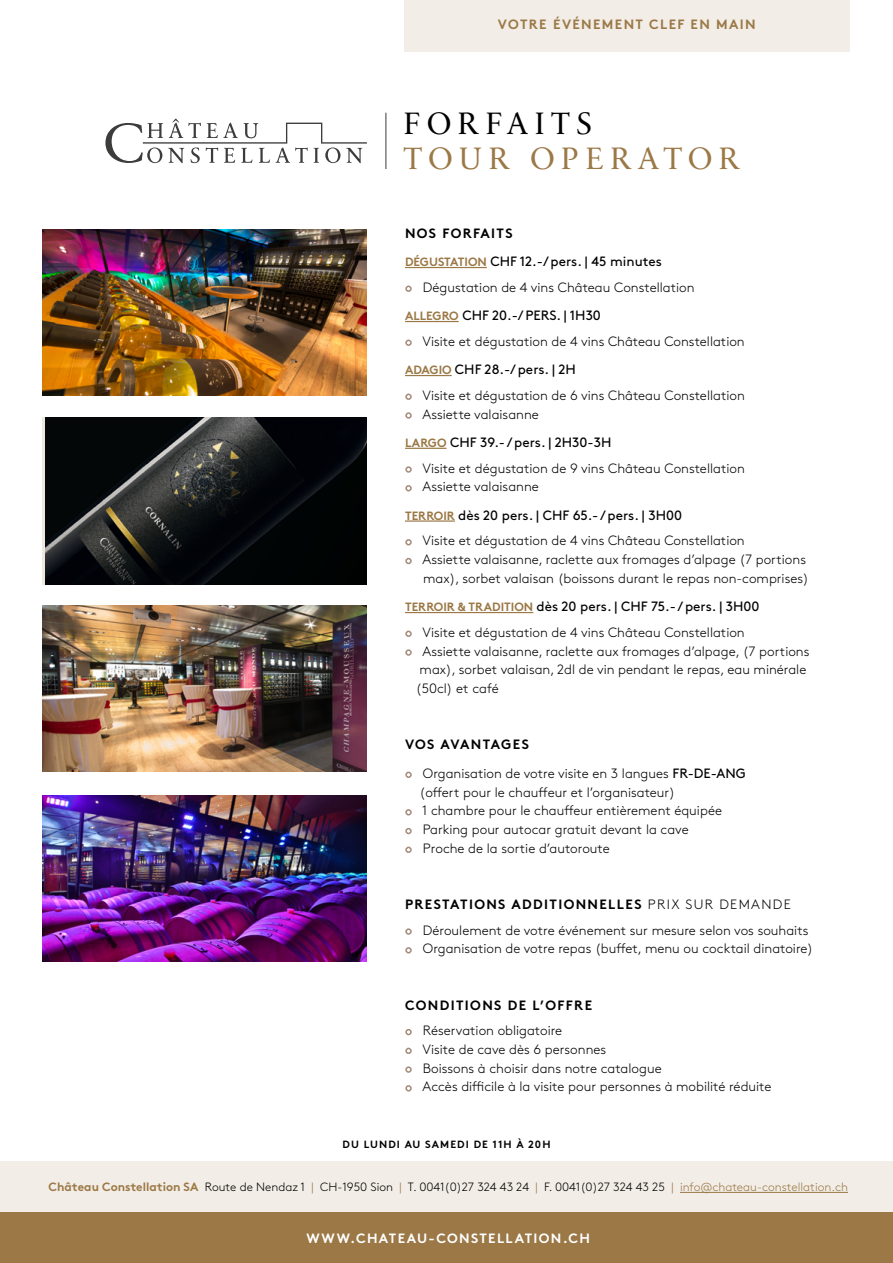
<style>
.page{position:relative;width:893px;height:1263px;background:#fff}
.page>*{position:absolute;margin:0;border:0;box-sizing:border-box;transform-origin:0 0}
.t1{font:31.5px "Sabon Next LT Display SC";letter-spacing:.2em;color:#9b7846}
.t2{font:31.5px "Sabon Next LT Display SC";letter-spacing:.2em;color:#000}
.t3{font:300 13.5px/18.8px "Brown";color:#000}
.t4{font:13.5px/28.5px "Brown";color:#000}
.t5{font:13.5px "Brown Bold Alt";letter-spacing:.1em;color:#000}
.t6{font:13.5px "Brown Bold Alt";letter-spacing:.1em;color:#fff}
.t7{font:13.5px "Brown Bold Alt";letter-spacing:.1em;color:#9b7846}
.t8{font:300 12px "Brown";color:#000}
.t9{font:10.5px "Brown Bold Alt";letter-spacing:.1em;color:#000}
.s1{font-family:"Brown Bold Alt";font-size:12px;color:#9b7846}
.s2{color:#a48a7a}
.s3{font-family:"Brown Bold Alt";font-weight:400;font-size:12px;color:#9b7846}
.s4{font-weight:400}
.s5{font-weight:300;color:#a48a7a}
.s6{font-weight:300}
.s7{font-family:"Brown";font-weight:300}
.s8{font-family:"Brown Bold Alt";font-weight:400;color:#9b7846}
.s9{color:#9b7846}
</style>
<div class="page">
<div style="left:404px;top:0;width:445px;height:51px;background:#f2ede6"></div>
<img style="left:43px;top:230px;width:324px;height:165px">
<img style="left:46px;top:417px;width:321px;height:168px">
<img style="left:43px;top:606px;width:324px;height:166px">
<img style="left:43px;top:795px;width:324px;height:166px">
<hr style="left:405px;top:267px;width:82px;height:1px;background:#9b7846">
<hr style="left:405px;top:321px;width:54px;height:1px;background:#9b7846">
<hr style="left:405px;top:375px;width:47px;height:1px;background:#9b7846">
<hr style="left:405px;top:448px;width:42px;height:1px;background:#9b7846">
<hr style="left:405px;top:520px;width:50px;height:2px;background:#9b7846">
<hr style="left:405px;top:612px;width:128px;height:1px;background:#9b7846">
<svg style="left:105px;top:119px;width:262px;height:44px"></svg>
<hr style="left:386px;top:113px;width:1px;height:56px;background:#3c3c3b">
<div style="left:0;top:1213px;width:893px;height:50px;background:#9b7846"></div>
<div style="left:0;top:1162px;width:893px;height:50px;background:#f2ede6"></div>
<hr style="left:680px;top:1192px;width:168px;height:1px;background:#9b7846">
<p class="t7" style="left:498px;top:13px;width:259px">VOTRE ÉVÉNEMENT CLEF EN MAIN</p>
<h1 class="t2" style="left:404px;top:106px;width:190px">FORFAITS</h1>
<h1 class="t1" style="left:404px;top:140px;width:338px">TOUR OPERATOR</h1>
<p class="t5" style="left:405px;top:222px;width:109px">NOS FORFAITS</p>
<p class="t4" style="left:405px;top:246px;width:258px"><span class="s1">DÉGUSTATION</span> CHF 12.-/ pers. | 45 minutes</p>
<p class="t3" style="left:405px;top:272px;width:291px;line-height:28.5px"><span class="s2">•</span> Dégustation de 4 vins Château Constellation<br><span class="s3">ALLEGRO</span> <span class="s4">CHF 20.-/ PERS. | 1H30</span></p>
<p class="t3" style="left:405px;top:326px;width:341px;line-height:28.5px"><span class="s2">•</span> Visite et dégustation de 4 vins Château Constellation<br><span class="s3">ADAGIO</span> <span class="s4">CHF 28.-/ pers. | 2H</span></p>
<p class="t3" style="left:405px;top:385px;width:341px"><span class="s2">•</span> Visite et dégustation de 6 vins Château Constellation</p>
<p class="t4" style="left:405px;top:398px;width:208px"><span class="s5">•</span> <span class="s6">Assiette valaisanne<br></span><span class="s1">LARGO</span> CHF 39.- / pers. | 2H30-3H</p>
<p class="t3" style="left:405px;top:458px;width:341px"><span class="s2">•</span> Visite et dégustation de 9 vins Château Constellation</p>
<p class="t4" style="left:405px;top:471px;width:279px"><span class="s5">•</span> <span class="s6">Assiette valaisanne<br></span><span class="s1">TERROIR</span> dès 20 pers. | CHF 65.- / pers. | 3H00</p>
<p class="t3" style="left:405px;top:530px;width:341px"><span class="s2">•</span> Visite et dégustation de 4 vins Château Constellation</p>
<p class="t3" style="left:405px;top:549px;width:405px;text-align:right"><span class="s2">•</span> Assiette valaisanne, raclette aux fromages d’alpage (7 portions max), sorbet valaisan (boissons durant le repas non-comprises)</p>
<p class="t4" style="left:405px;top:591px;width:356px"><span class="s1">TERROIR &amp; TRADITION</span> dès 20 pers. | CHF 75.- / pers. | 3H00</p>
<p class="t3" style="left:405px;top:622px;width:341px"><span class="s2">•</span> Visite et dégustation de 4 vins Château Constellation</p>
<p class="t3" style="left:416px;top:641px;width:395px;text-indent:-11px"><span class="s2">•</span> Assiette valaisanne, raclette aux fromages d’alpage, (7 portions max), sorbet valaisan, 2dl de vin pendant le repas, eau minérale (50cl) et café</p>
<p class="t5" style="left:405px;top:734px;width:126px">VOS AVANTAGES</p>
<p class="t3" style="left:420px;top:763px;width:328px;text-indent:-15px"><span class="s2">•</span> Organisation de votre visite en 3 langues <span class="s4">FR-DE-ANG </span>(offert pour le chauffeur et l’organisateur)</p>
<p class="t3" style="left:405px;top:800px;width:319px"><span class="s2">•</span> 1 chambre pour le chauffeur entièrement équipée</p>
<p class="t3" style="left:405px;top:819px;width:285px"><span class="s2">•</span> Parking pour autocar gratuit devant la cave</p>
<p class="t3" style="left:405px;top:838px;width:206px"><span class="s2">•</span> Proche de la sortie d’autoroute</p>
<p class="t5" style="left:405px;top:893px;width:387px">PRESTATIONS ADDITIONNELLES <span class="s7">PRIX SUR DEMANDE</span></p>
<p class="t3" style="left:405px;top:920px;width:405px"><span class="s2">•</span> Déroulement de votre événement sur mesure selon vos souhaits</p>
<p class="t3" style="left:405px;top:938px;width:410px"><span class="s2">•</span> Organisation de votre repas (buffet, menu ou cocktail dinatoire)</p>
<p class="t5" style="left:405px;top:994px;width:189px">CONDITIONS DE L’OFFRE</p>
<p class="t3" style="left:405px;top:1020px;width:159px"><span class="s2">•</span> Réservation obligatoire</p>
<p class="t3" style="left:405px;top:1039px;width:203px"><span class="s2">•</span> Visite de cave dès 6 personnes</p>
<p class="t3" style="left:405px;top:1058px;width:258px"><span class="s2">•</span> Boissons à choisir dans notre catalogue</p>
<p class="t3" style="left:405px;top:1076px;width:368px"><span class="s2">•</span> Accès difficile à la visite pour personnes à mobilité réduite</p>
<p class="t9" style="left:342px;top:1136px;width:210px">DU LUNDI AU SAMEDI DE 11H À 20H</p>
<p class="t8" style="left:49px;top:1178px;width:801px"><span class="s8">Château Constellation SA</span> Route de Nendaz 1 <span class="s9">|</span> CH-1950 Sion <span class="s9">|</span> T. 0041(0)27 324 43 24 <span class="s9">|</span> F. 0041(0)27 324 43 25 <span class="s9">| info@chateau-constellation.ch</span></p>
<p class="t6" style="left:306px;top:1227px;width:285px">WWW.CHATEAU-CONSTELLATION.CH</p>
</div>
